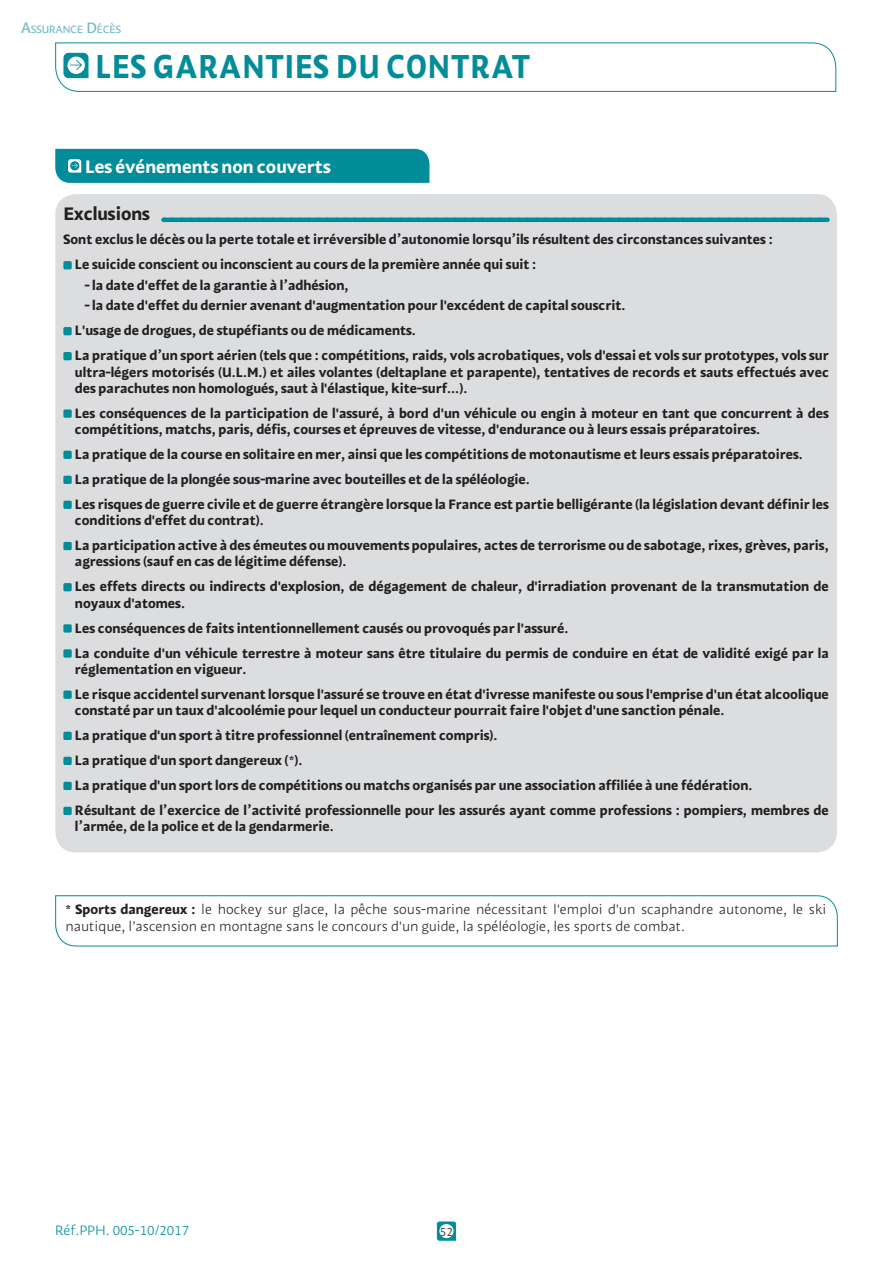
<style>
.page{position:relative;width:893px;height:1263px;background:#fff}
.page>*{position:absolute;margin:0;border:0;box-sizing:border-box;transform-origin:0 0}
.t1{font:33px "MAAF Bold";letter-spacing:.03em;color:#008c99;scale:.9 1}
.t2{font:18px "MAAF Bold";color:#fff}
.t3{font:18px "MAAF Bold";color:#231f20}
.t4{font:13.5px/25px "MAAF Bold";color:#231f20}
.t5{font:13.5px/16.2px "MAAF Light";color:#231f20}
.t6{font:13.5px "MAAF Light";color:#008c99}
.t7{font:12px "MAAF Light";color:#231f20}
.t8{font:10.5px "MAAF";color:#6ab9c3}
.s1{font-size:15px}
.s2{font-family:"MAAF Bold"}
</style>
<div class="page">
<svg style="left:436px;top:1221px;width:21px;height:20px"></svg>
<div style="left:440px;top:1224px;width:13px;height:14px;background:#fff;border-radius:50%"></div>
<div style="left:439px;top:1224px;width:15px;height:14px;border:1px solid #fff;border-radius:50%"></div>
<svg style="left:55px;top:42px;width:782px;height:50px"></svg>
<div style="left:55px;top:149px;width:374px;height:34px;background:#008c99"></div>
<div style="left:55px;top:194px;width:782px;height:658px;background:#dcddde;border-radius:21px"></div>
<hr style="left:172px;top:218px;width:656px;height:4px;background:#008c99">
<svg style="left:63px;top:261px;width:9px;height:8px"></svg>
<svg style="left:63px;top:327px;width:9px;height:8px"></svg>
<svg style="left:63px;top:352px;width:9px;height:8px"></svg>
<svg style="left:63px;top:409px;width:9px;height:9px"></svg>
<svg style="left:63px;top:451px;width:9px;height:8px"></svg>
<svg style="left:63px;top:476px;width:9px;height:8px"></svg>
<svg style="left:63px;top:501px;width:9px;height:8px"></svg>
<svg style="left:63px;top:542px;width:9px;height:8px"></svg>
<svg style="left:63px;top:583px;width:9px;height:8px"></svg>
<svg style="left:63px;top:624px;width:9px;height:9px"></svg>
<svg style="left:63px;top:649px;width:9px;height:9px"></svg>
<svg style="left:63px;top:690px;width:9px;height:9px"></svg>
<svg style="left:63px;top:732px;width:9px;height:8px"></svg>
<svg style="left:63px;top:757px;width:9px;height:8px"></svg>
<svg style="left:63px;top:782px;width:9px;height:8px"></svg>
<svg style="left:63px;top:807px;width:9px;height:8px"></svg>
<svg style="left:55px;top:895px;width:783px;height:52px"></svg>
<p class="t8" style="left:21px;top:25px;width:101px"><span class="s1">A</span>SSURANCE <span class="s1">D</span>ÉCÈS</p>
<h1 class="t1" style="left:95px;top:55px;width:485px">LES GARANTIES DU CONTRAT</h1>
<h2 class="t2" style="left:85px;top:160px;width:247px">Les événements non couverts</h2>
<h2 class="t3" style="left:63px;top:207px;width:88px">Exclusions</h2>
<p class="t4" style="left:75px;top:229px;width:699px;text-indent:-12px">Sont exclus le décès ou la perte totale et irréversible d’autonomie lorsqu’ils résultent des circonstances suivantes :<br>Le suicide conscient ou inconscient au cours de la première année qui suit :</p>
<p class="t4" style="left:85px;top:274px;width:266px">- la date d'effet de la garantie à l’adhésion,</p>
<p class="t4" style="left:75px;top:295px;width:755px;text-indent:10px">- la date d'effet du dernier avenant d'augmentation pour l'excédent de capital souscrit.<br>L'usage de drogues, de stupéfiants ou de médicaments.<br>La pratique d’un sport aérien (tels que : compétitions, raids, vols acrobatiques, vols d'essai et vols sur prototypes, vols sur</p>
<p class="t4" style="left:75px;top:365px;width:755px;line-height:16.2px">ultra-légers motorisés (U.L.M.) et ailes volantes (deltaplane et parapente), tentatives de records et sauts effectués avec des parachutes non homologués, saut à l'élastique, kite-surf...).</p>
<p class="t4" style="left:75px;top:406px;width:755px;line-height:16.2px">Les conséquences de la participation de l'assuré, à bord d'un véhicule ou engin à moteur en tant que concurrent à des compétitions, matchs, paris, défis, courses et épreuves de vitesse, d'endurance ou à leurs essais préparatoires.</p>
<p class="t4" style="left:75px;top:443px;width:755px">La pratique de la course en solitaire en mer, ainsi que les compétitions de motonautisme et leurs essais préparatoires.<br>La pratique de la plongée sous-marine avec bouteilles et de la spéléologie.<br>Les risques de guerre civile et de guerre étrangère lorsque la France est partie belligérante (la législation devant définir les</p>
<p class="t4" style="left:75px;top:509px;width:755px">conditions d'effet du contrat).<br>La participation active à des émeutes ou mouvements populaires, actes de terrorisme ou de sabotage, rixes, grèves, paris,</p>
<p class="t4" style="left:75px;top:551px;width:755px">agressions (sauf en cas de légitime défense).<br>Les effets directs ou indirects d'explosion, de dégagement de chaleur, d'irradiation provenant de la transmutation de</p>
<p class="t4" style="left:75px;top:592px;width:755px">noyaux d'atomes.<br>Les conséquences de faits intentionnellement causés ou provoqués par l'assuré.<br>La conduite d'un véhicule terrestre à moteur sans être titulaire du permis de conduire en état de validité exigé par la</p>
<p class="t4" style="left:75px;top:658px;width:755px">réglementation en vigueur.<br>Le risque accidentel survenant lorsque l'assuré se trouve en état d'ivresse manifeste ou sous l'emprise d'un état alcoolique</p>
<p class="t4" style="left:75px;top:699px;width:755px">constaté par un taux d'alcoolémie pour lequel un conducteur pourrait faire l'objet d'une sanction pénale.<br>La pratique d'un sport à titre professionnel (entraînement compris).<br>La pratique d'un sport dangereux (*).<br>La pratique d'un sport lors de compétitions ou matchs organisés par une association affiliée à une fédération.<br>Résultant de l’exercice de l’activité professionnelle pour les assurés ayant comme professions : pompiers, membres de</p>
<p class="t4" style="left:75px;top:815px;width:260px">l’armée, de la police et de la gendarmerie.</p>
<p class="t5" style="left:65px;top:903px;width:762px"><span class="s2">* Sports dangereux :</span> le hockey sur glace, la pêche sous-marine nécessitant l'emploi d'un scaphandre autonome, le ski nautique, l’ascension en montagne sans le concours d'un guide, la spéléologie, les sports de combat.</p>
<p class="t6" style="left:55px;top:1225px;width:135px">Réf.PPH. 005-10/2017</p>
<p class="t7" style="left:440px;top:1227px;width:15px">52</p>
</div>
